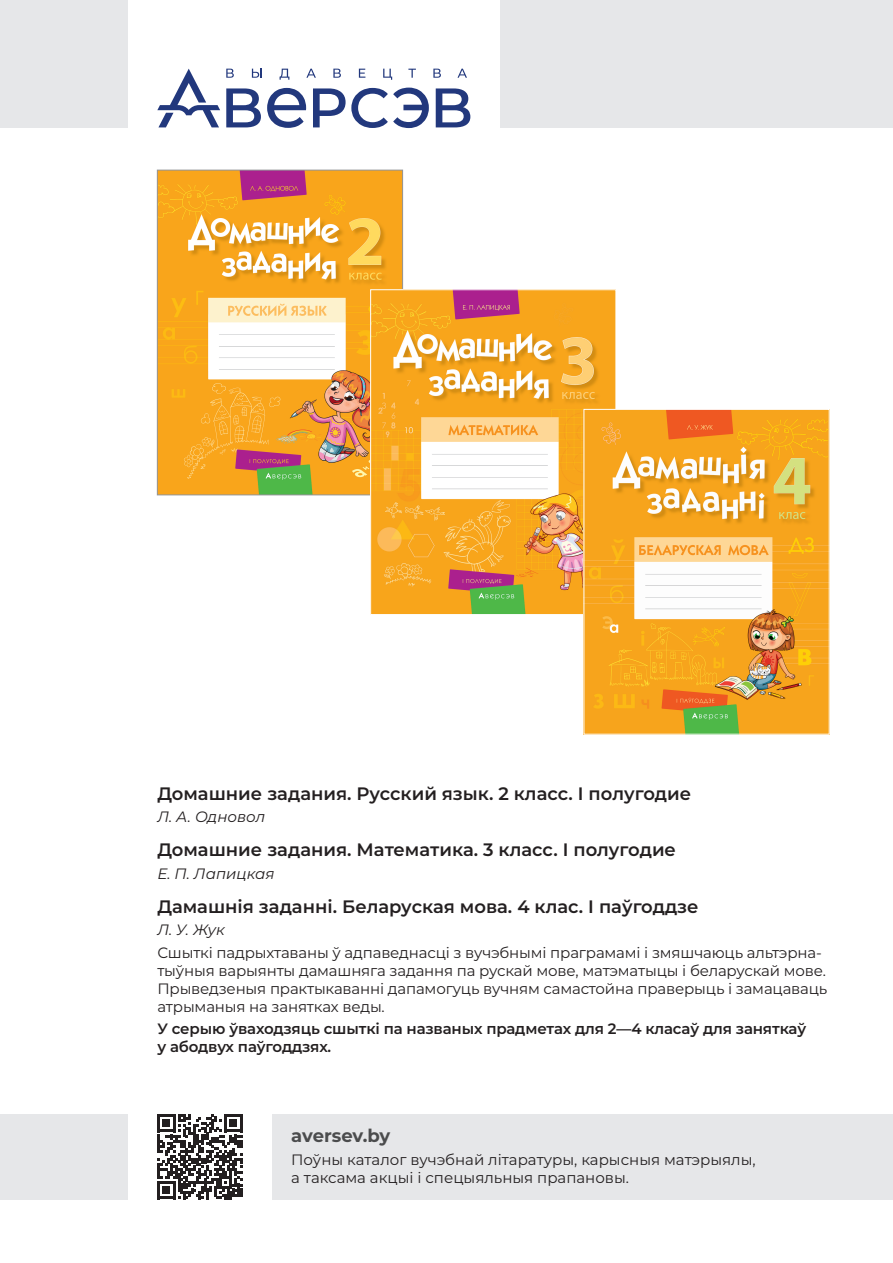
<style>
.page{position:relative;width:893px;height:1263px;background:#fff}
.page>*{position:absolute;margin:0;border:0;box-sizing:border-box;transform-origin:0 0}
.t1{font:600 18px "Montserrat";color:#231f20}
.t2{font:700 18px "Montserrat";letter-spacing:-.01em;color:#4b4c4d}
.t3{font:15px/18px "Montserrat";letter-spacing:-.01em;color:#231f20}
.t4{font:600 15px/18px "Montserrat";letter-spacing:-.01em;color:#231f20}
.t5{font:italic 15px "Montserrat";color:#231f20}
</style>
<div class="page">
<div style="left:500px;top:0;width:393px;height:128px;background:#e6e7e9"></div>
<div style="left:0;top:0;width:128px;height:128px;background:#e6e7e9"></div>
<div style="left:272px;top:1114px;width:621px;height:85px;background:#e6e7e9"></div>
<div style="left:0;top:1114px;width:128px;height:85px;background:#e6e7e9"></div>
<svg style="left:226px;top:88px;width:35px;height:39px"></svg>
<svg style="left:313px;top:88px;width:116px;height:40px"></svg>
<svg style="left:436px;top:88px;width:34px;height:39px"></svg>
<svg style="left:267px;top:88px;width:39px;height:40px"></svg>
<svg style="left:157px;top:69px;width:63px;height:58px"></svg>
<svg style="left:226px;top:69px;width:8px;height:9px"></svg>
<svg style="left:252px;top:69px;width:10px;height:9px"></svg>
<svg style="left:280px;top:69px;width:9px;height:11px"></svg>
<svg style="left:306px;top:69px;width:10px;height:9px"></svg>
<svg style="left:333px;top:69px;width:8px;height:9px"></svg>
<svg style="left:359px;top:69px;width:6px;height:9px"></svg>
<svg style="left:383px;top:69px;width:9px;height:11px"></svg>
<svg style="left:408px;top:69px;width:8px;height:9px"></svg>
<svg style="left:433px;top:69px;width:8px;height:9px"></svg>
<svg style="left:457px;top:69px;width:10px;height:9px"></svg>
<svg style="left:157px;top:1114px;width:85px;height:85px"></svg>
<img style="left:159px;top:172px;width:242px;height:321px">
<div style="left:157px;top:170px;width:246px;height:325px;border:1px solid #939598"></div>
<img style="left:373px;top:292px;width:241px;height:321px">
<img style="left:586px;top:411px;width:241px;height:321px">
<p class="t1" style="left:157px;top:781px;width:535px">Домашние задания. Русский язык. 2 класс. I полугодие</p>
<p class="t5" style="left:157px;top:806px;width:110px">Л. А. Одновол</p>
<p class="t1" style="left:157px;top:837px;width:520px">Домашние задания. Математика. 3 класс. I полугодие</p>
<p class="t5" style="left:157px;top:863px;width:119px">Е. П. Лапицкая</p>
<p class="t1" style="left:157px;top:894px;width:543px">Дамашнія заданні. Беларуская мова. 4 клас. I паўгоддзе</p>
<p class="t5" style="left:157px;top:920px;width:69px">Л. У. Жук</p>
<p class="t3" style="left:157px;top:943px;width:672px">Сшыткі падрыхтаваны ў адпаведнасці з вучэбнымі праграмамі і змяшчаюць альтэрна&shy;тыўныя варыянты дамашняга задання па рускай мове, матэматыцы і беларускай мове.<br>Прыведзеныя практыкаванні дапамогуць вучням самастойна праверыць і замацаваць атрыманыя на занятках веды.</p>
<p class="t4" style="left:157px;top:1019px;width:650px">У серыю ўваходзяць сшыткі па названых прадметах для 2—4 класаў для заняткаў у абодвух паўгоддзях.</p>
<p class="t2" style="left:291px;top:1123px;width:101px">aversev.by</p>
<p class="t3" style="left:291px;top:1150px;width:466px">Поўны каталог вучэбнай літаратуры, карысныя матэрыялы, а таксама акцыі і спецыяльныя прапановы.</p>
</div>
